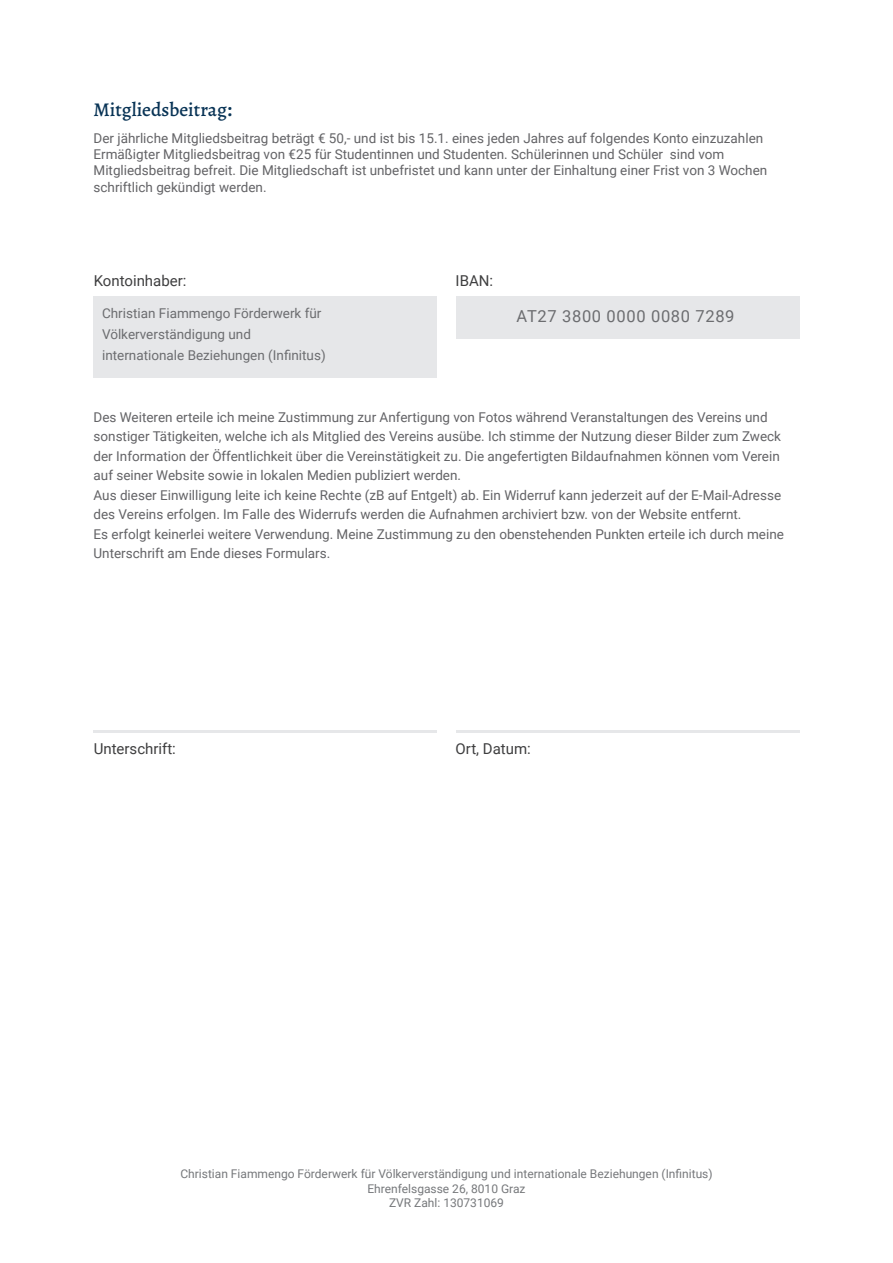
<style>
.page{position:relative;width:893px;height:1263px;background:#fff}
.page>*{position:absolute;margin:0;border:0;box-sizing:border-box;transform-origin:0 0}
.t1{font:500 19.5px "Alegreya";color:#093456}
.t2{font:16.5px "Roboto";letter-spacing:.04em;color:#6c6d70}
.t3{font:15px "Roboto";color:#3e3e3f}
.t4{font:13.5px/19.5px "Roboto";color:#636366}
.t5{font:13.5px/21px "Roboto";color:#6c6d70}
.t6{font:12px "Roboto";color:#76787b}
.s1{font-size:22.5px}
</style>
<div class="page">
<div style="left:94px;top:296px;width:343px;height:81px;background:#e6e7e9"></div>
<svg style="left:94px;top:730px;width:343px;height:2px"></svg>
<svg style="left:456px;top:730px;width:343px;height:2px"></svg>
<div style="left:456px;top:296px;width:343px;height:43px;background:#e6e7e9"></div>
<p class="t1" style="left:94px;top:97px;width:140px">Mitgliedsbeitrag<span class="s1">:</span></p>
<p class="t4" style="left:94px;top:130px;width:671px;line-height:16.2px">Der jährliche Mitgliedsbeitrag beträgt € 50,- und ist bis 15.1. eines jeden Jahres auf folgendes Konto einzuzahlen<br>Ermäßigter Mitgliedsbeitrag von €25 für Studentinnen und Studenten. Schülerinnen und Schüler sind vom</p>
<p class="t4" style="left:94px;top:162px;width:675px;line-height:16.2px">Mitgliedsbeitrag befreit. Die Mitgliedschaft ist unbefristet und kann unter der Einhaltung einer Frist von 3 Wochen schriftlich gekündigt werden.</p>
<p class="t3" style="left:94px;top:270px;width:94px">Kontoinhaber:</p>
<p class="t5" style="left:102px;top:303px;width:221px">Christian Fiammengo Förderwerk für<br>Völkerverständigung und</p>
<p class="t5" style="left:102px;top:345px;width:225px">internationale Beziehungen (Infinitus)</p>
<p class="t3" style="left:456px;top:270px;width:39px">IBAN:</p>
<p class="t2" style="left:517px;top:304px;width:219px">AT27 3800 0000 0080 7289</p>
<p class="t4" style="left:94px;top:407px;width:689px">Des Weiteren erteile ich meine Zustimmung zur Anfertigung von Fotos während Veranstaltungen des Vereins und sonstiger Tätigkeiten, welche ich als Mitglied des Vereins ausübe. Ich stimme der Nutzung dieser Bilder zum Zweck der Information der Öffentlichkeit über die Vereinstätigkeit zu. Die angefertigten Bildaufnahmen können vom Verein auf seiner Website sowie in lokalen Medien publiziert werden.</p>
<p class="t4" style="left:94px;top:485px;width:689px">Aus dieser Einwilligung leite ich keine Rechte (zB auf Entgelt) ab. Ein Widerruf kann jederzeit auf der E-Mail-Adresse des Vereins erfolgen. Im Falle des Widerrufs werden die Aufnahmen archiviert bzw. von der Website entfernt.</p>
<p class="t4" style="left:94px;top:524px;width:692px">Es erfolgt keinerlei weitere Verwendung. Meine Zustimmung zu den obenstehenden Punkten erteile ich durch meine<br>Unterschrift am Ende dieses Formulars.</p>
<p class="t3" style="left:94px;top:738px;width:84px">Unterschrift:</p>
<p class="t3" style="left:456px;top:738px;width:77px">Ort, Datum:</p>
<p class="t6" style="left:180px;top:1166px;width:534px">Christian Fiammengo Förderwerk für Völkerverständigung und internationale Beziehungen (Infinitus)</p>
<p class="t6" style="left:367px;top:1180px;width:160px">Ehrenfelsgasse 26, 8010 Graz</p>
<p class="t6" style="left:389px;top:1194px;width:117px">ZVR Zahl: 130731069</p>
</div>
